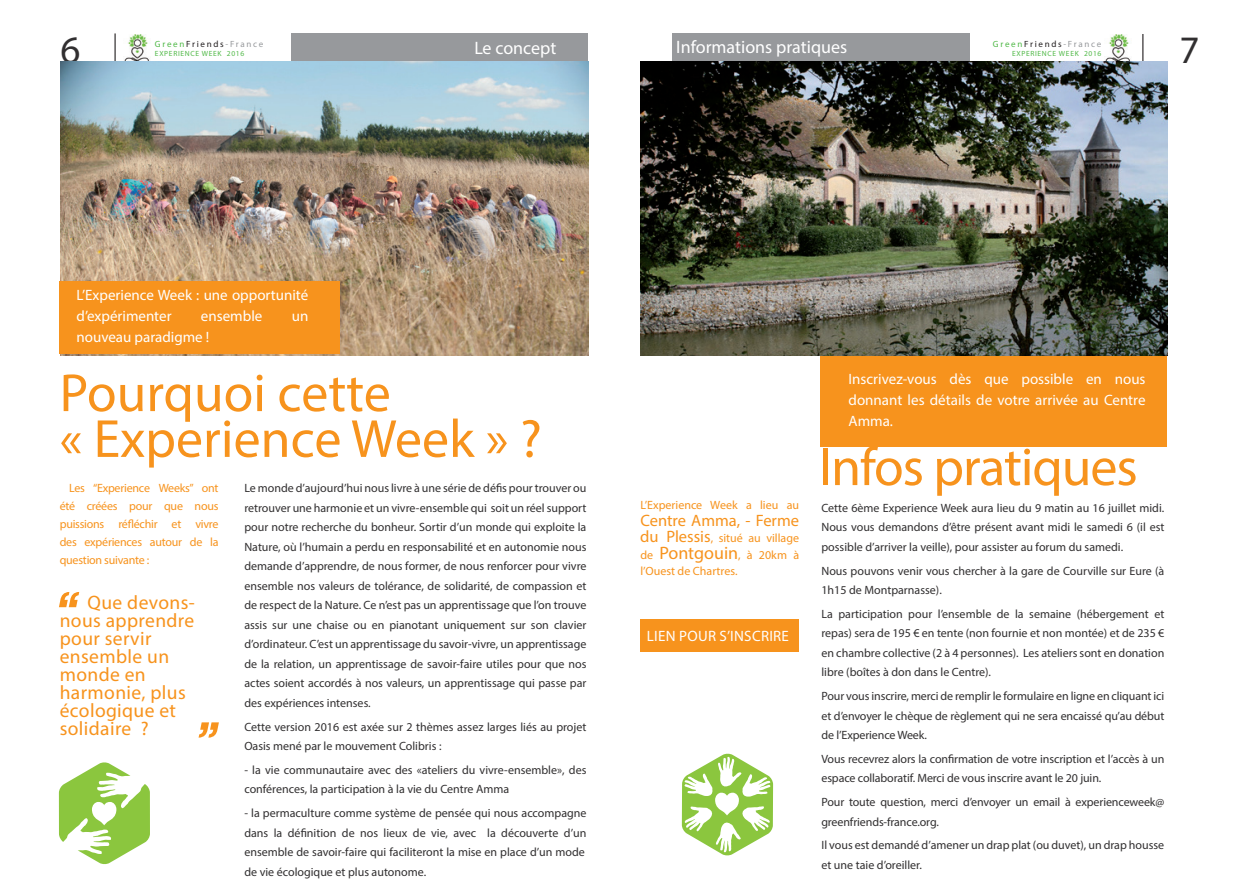
<style>
.page{position:relative;width:1259px;height:893px;background:#fff}
.page>*{position:absolute;margin:0;border:0;box-sizing:border-box;transform-origin:0 0}
.t1{font:54px/45.8px "Myriad Pro";color:#f7931d}
.t2{font:54px "Myriad Pro";letter-spacing:-.02em;color:#f7931d}
.t3{font:39px "Myriad Pro";color:#312f30}
.t4{font:19.5px/18px "Myriad Pro";letter-spacing:.02em;color:#f7931d}
.t5{font:18px "Myriad Pro";color:#fff}
.t6{font:16.5px "Myriad Pro";color:#f7931d}
.t7{font:15px/21px "Myriad Pro";color:#fff}
.t8{font:15px "Myriad Pro";letter-spacing:.02em;color:#fff}
.t9{font:12px/19.5px "Myriad Pro";color:#312f30}
.t10{font:12px/18px "Myriad Pro";letter-spacing:-.02em;color:#f7931d;text-align:justify}
.t11{font:12px "Myriad Pro";color:#f7931d}
.t12{font:9px "Myriad Pro";letter-spacing:.19em;color:#231f20}
.t13{font:7.5px "Myriad Pro";letter-spacing:.09em;color:#51b948}
.s1{color:#51b948}
.s2{color:#97999c}
.s3{font-size:16.5px}
.s4{font-size:18px}
</style>
<div class="page">
<svg style="left:1142px;top:34px;width:1px;height:28px"></svg>
<hr style="left:114px;top:33px;width:2px;height:30px;background:#231f20">
<div style="left:671px;top:34px;width:298px;height:29px;background:#97999c"></div>
<div style="left:291px;top:34px;width:296px;height:29px;background:#97999c"></div>
<img style="left:124px;top:34px;width:27px;height:28px">
<img style="left:1104px;top:34px;width:27px;height:28px">
<div style="left:640px;top:620px;width:159px;height:32px;background:#f7931d"></div>
<img style="left:61px;top:62px;width:527px;height:293px">
<div style="left:60px;top:281px;width:280px;height:73px;background:#f7931d"></div>
<svg style="left:59px;top:592px;width:20px;height:15px"></svg>
<svg style="left:199px;top:722px;width:20px;height:16px"></svg>
<img style="left:640px;top:62px;width:527px;height:293px">
<div style="left:820px;top:356px;width:346px;height:90px;background:#f7931d"></div>
<svg style="left:682px;top:753px;width:91px;height:103px"></svg>
<svg style="left:59px;top:762px;width:91px;height:102px"></svg>
<h2 class="t3" style="left:61px;top:25px;width:22px">6</h2>
<h2 class="t3" style="left:1179px;top:25px;width:22px">7</h2>
<h3 class="t5" style="left:676px;top:36px;width:172px">Informations pratiques</h3>
<p class="t12" style="left:155px;top:38px;width:110px"><span class="s1">Green</span>Friends<span class="s2">-France</span></p>
<p class="t13" style="left:155px;top:48px;width:91px">EXPERIENCE WEEK 2016</p>
<p class="t12" style="left:993px;top:38px;width:110px"><span class="s1">Green</span>Friends<span class="s2">-France</span></p>
<p class="t13" style="left:1012px;top:48px;width:91px">EXPERIENCE WEEK 2016</p>
<h3 class="t5" style="left:474px;top:37px;width:84px">Le concept</h3>
<p class="t7" style="left:77px;top:284px;width:233px">L’Experience Week : une opportunité d’expérimenter</p>
<p class="t7" style="left:201px;top:305px;width:63px">ensemble</p>
<p class="t7" style="left:292px;top:305px;width:18px">un</p>
<p class="t7" style="left:77px;top:326px;width:134px">nouveau paradigme !</p>
<h1 class="t1" style="left:60px;top:369px;width:484px">Pourquoi cette<br>« Experience Week » ?</h1>
<p class="t10" style="left:60px;top:479px;width:160px;text-indent:9px">Les “Experience Weeks” ont été créées pour que nous puissions réfléchir et vivre des expériences autour de la question suivante :</p>
<h3 class="t4" style="left:60px;top:593px;width:137px;text-indent:28px">Que devons&shy;nous apprendre pour servir ensemble un monde en harmonie, plus écologique et solidaire ?</h3>
<p class="t9" style="left:244px;top:478px;width:344px;text-align:justify">Le monde d’aujourd’hui nous livre à une série de défis pour trouver ou retrouver une harmonie et un vivre-ensemble qui soit un réel support pour notre recherche du bonheur. Sortir d’un monde qui exploite la Nature, où l’humain a perdu en responsabilité et en autonomie nous demande d’apprendre, de nous former, de nous renforcer pour vivre ensemble nos valeurs de tolérance, de solidarité, de compassion et de respect de la Nature. Ce n’est pas un apprentissage que l’on trouve assis sur une chaise ou en pianotant uniquement sur son clavier d’ordinateur. C’est un apprentissage du savoir-vivre, un apprentissage de la relation, un apprentissage de savoir-faire utiles pour que nos actes soient accordés à nos valeurs, un apprentissage qui passe par des expériences intenses.</p>
<p class="t9" style="left:244px;top:717px;width:343px">Cette version 2016 est axée sur 2 thèmes assez larges liés au projet<br>Oasis mené par le mouvement Colibris :</p>
<p class="t9" style="left:244px;top:760px;width:343px">- la vie communautaire avec des «ateliers du vivre-ensemble», des conférences, la participation à la vie du Centre Amma</p>
<p class="t9" style="left:244px;top:803px;width:343px">- la permaculture comme système de pensée qui nous accompagne dans la définition de nos lieux de vie, avec la découverte d’un ensemble de savoir-faire qui faciliteront la mise en place d’un mode de vie écologique et plus autonome.</p>
<p class="t11" style="left:640px;top:498px;width:160px">L’Experience Week a lieu au</p>
<h3 class="t6" style="left:640px;top:510px;width:160px">Centre Amma, - Ferme</h3>
<p class="t10" style="left:640px;top:530px;width:160px;line-height:16.5px"><span class="s3">du Plessis</span>, situé au village de <span class="s4">Pontgouin</span>, à 20km à l’Ouest de Chartres.</p>
<p class="t8" style="left:647px;top:627px;width:144px">LIEN POUR S’INSCRIRE</p>
<p class="t7" style="left:848px;top:368px;width:298px;text-align:justify">Inscrivez-vous dès que possible en nous donnant les détails de votre arrivée au Centre Amma.</p>
<h1 class="t2" style="left:819px;top:434px;width:320px">Infos pratiques</h1>
<p class="t9" style="left:821px;top:498px;width:344px;text-align:justify">Cette 6ème Experience Week aura lieu du 9 matin au 16 juillet midi.<br>Nous vous demandons d’être présent avant midi le samedi 6 (il est possible d’arriver la veille), pour assister au forum du samedi.</p>
<p class="t9" style="left:821px;top:561px;width:344px">Nous pouvons venir vous chercher à la gare de Courville sur Eure (à<br>1h15 de Montparnasse).</p>
<p class="t9" style="left:821px;top:604px;width:344px;text-align:justify">La participation pour l’ensemble de la semaine (hébergement et repas) sera de 195 € en tente (non fournie et non montée) et de 235 € en chambre collective (2 à 4 personnes). Les ateliers sont en donation libre (boîtes à don dans le Centre).</p>
<p class="t9" style="left:821px;top:686px;width:344px;text-align:justify">Pour vous inscrire, merci de remplir le formulaire en ligne en cliquant ici et d’envoyer le chèque de règlement qui ne sera encaissé qu’au début de l’Experience Week.</p>
<p class="t9" style="left:821px;top:749px;width:344px">Vous recevrez alors la confirmation de votre inscription et l’accès à un espace collaboratif. Merci de vous inscrire avant le 20 juin.</p>
<p class="t9" style="left:821px;top:792px;width:344px">Pour toute question, merci d’envoyer un email à experienceweek@ greenfriends-france.org.</p>
<p class="t9" style="left:821px;top:835px;width:344px">Il vous est demandé d’amener un drap plat (ou duvet), un drap housse et une taie d’oreiller.</p>
</div>
